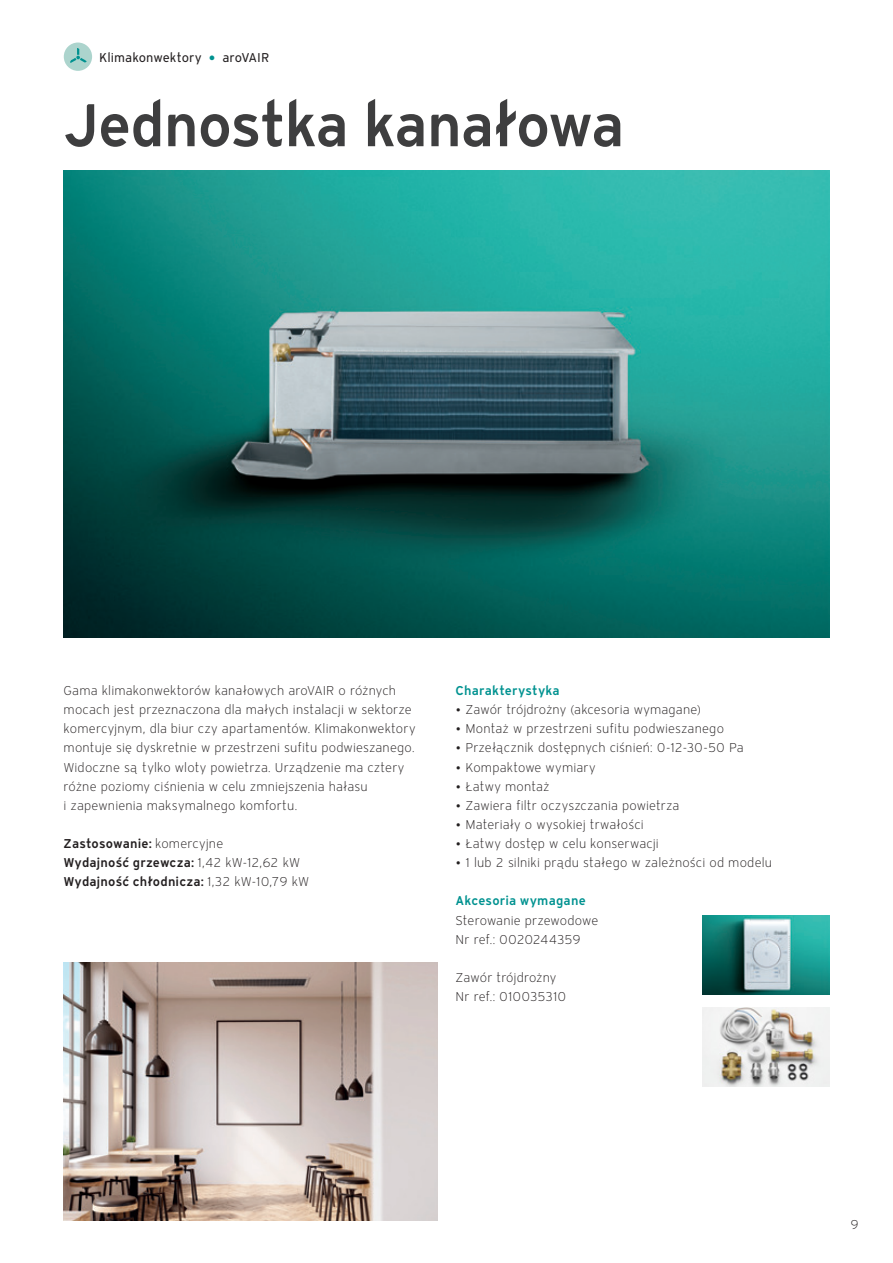
<style>
.page{position:relative;width:893px;height:1263px;background:#fff}
.page>*{position:absolute;margin:0;border:0;box-sizing:border-box;transform-origin:0 0}
.t1{font:600 60px "Vaillant 16";letter-spacing:-.025em;color:#3e3e3f}
.Grüner_Kasten{font:300 12.75px/19.2px "Vaillant 16";letter-spacing:.01em;color:#231f20}
.Grüner_Kasten-2{font:600 12.75px "Vaillant 16";letter-spacing:.015em;color:#231f20}
._03_Subline_Grün_8_5{font:600 12.75px "Vaillant 16";letter-spacing:.01em;color:#009290}
.t2{font:12.75px "Vaillant 16";color:#231f20}
.Grüner_Kasten-3{font:300 12.75px "Vaillant 16";letter-spacing:-.02em;color:#231f20}
.tekst{font:300 12.75px "Vaillant 16";color:#231f20}
.s1{color:#009290}
.s2{font-weight:300}
</style>
<div class="page">
<img style="left:64px;top:170px;width:765px;height:468px">
<img style="left:702px;top:915px;width:127px;height:79px">
<img style="left:702px;top:1007px;width:127px;height:79px">
<img style="left:64px;top:963px;width:373px;height:257px">
<div style="left:64px;top:43px;width:28px;height:28px;background:#acd4cd;border-radius:50%"></div>
<svg style="left:70px;top:48px;width:17px;height:15px"></svg>
<p class="t2" style="left:99px;top:49px;width:172px">Klimakonwektory <span class="s1">⬤</span> aroVAIR</p>
<p class="t1" style="left:64px;top:84px;width:562px">Jednostka kanałowa</p>
<p class="Grüner_Kasten" style="left:64px;top:681px;width:353px">Gama klimakonwektorów kanałowych aroVAIR o różnych mocach jest przeznaczona dla małych instalacji w sektorze komercyjnym, dla biur czy apartamentów. Klimakonwektory montuje się dyskretnie w przestrzeni sufitu podwieszanego.<br>Widoczne są tylko wloty powietrza. Urządzenie ma cztery różne poziomy ciśnienia w celu zmniejszenia hałasu<br>i zapewnienia maksymalnego komfortu.</p>
<p class="Grüner_Kasten-2" style="left:64px;top:835px;width:161px">Zastosowanie: <span class="s2">komercyjne</span></p>
<p class="Grüner_Kasten-2" style="left:64px;top:854px;width:237px">Wydajność grzewcza: <span class="s2">1,42 kW-12,62 kW</span></p>
<p class="Grüner_Kasten-2" style="left:64px;top:873px;width:247px">Wydajność chłodnicza: <span class="s2">1,32 kW-10,79 kW</span></p>
<p class="_03_Subline_Grün_8_5" style="left:456px;top:682px;width:106px">Charakterystyka</p>
<p class="Grüner_Kasten" style="left:456px;top:700px;width:247px">• Zawór trójdrożny (akcesoria wymagane)</p>
<p class="Grüner_Kasten" style="left:456px;top:719px;width:270px">• Montaż w przestrzeni sufitu podwieszanego</p>
<p class="Grüner_Kasten" style="left:456px;top:738px;width:290px">• Przełącznik dostępnych ciśnień: 0-12-30-50 Pa</p>
<p class="Grüner_Kasten" style="left:456px;top:757px;width:142px">• Kompaktowe wymiary</p>
<p class="Grüner_Kasten" style="left:456px;top:776px;width:96px">• Łatwy montaż</p>
<p class="Grüner_Kasten" style="left:456px;top:795px;width:225px">• Zawiera filtr oczyszczania powietrza</p>
<p class="Grüner_Kasten" style="left:456px;top:815px;width:190px">• Materiały o wysokiej trwałości</p>
<p class="Grüner_Kasten" style="left:456px;top:834px;width:205px">• Łatwy dostęp w celu konserwacji</p>
<p class="Grüner_Kasten" style="left:456px;top:853px;width:318px">• 1 lub 2 silniki prądu stałego w zależności od modelu</p>
<p class="_03_Subline_Grün_8_5" style="left:456px;top:892px;width:132px">Akcesoria wymagane</p>
<p class="Grüner_Kasten" style="left:456px;top:910px;width:144px">Sterowanie przewodowe</p>
<p class="Grüner_Kasten-3" style="left:456px;top:931px;width:127px">Nr ref.: 0020244359</p>
<p class="Grüner_Kasten" style="left:456px;top:968px;width:102px">Zawór trójdrożny</p>
<p class="Grüner_Kasten" style="left:456px;top:987px;width:112px">Nr ref.: 010035310</p>
<p class="tekst" style="left:851px;top:1216px;width:10px">9</p>
</div>
